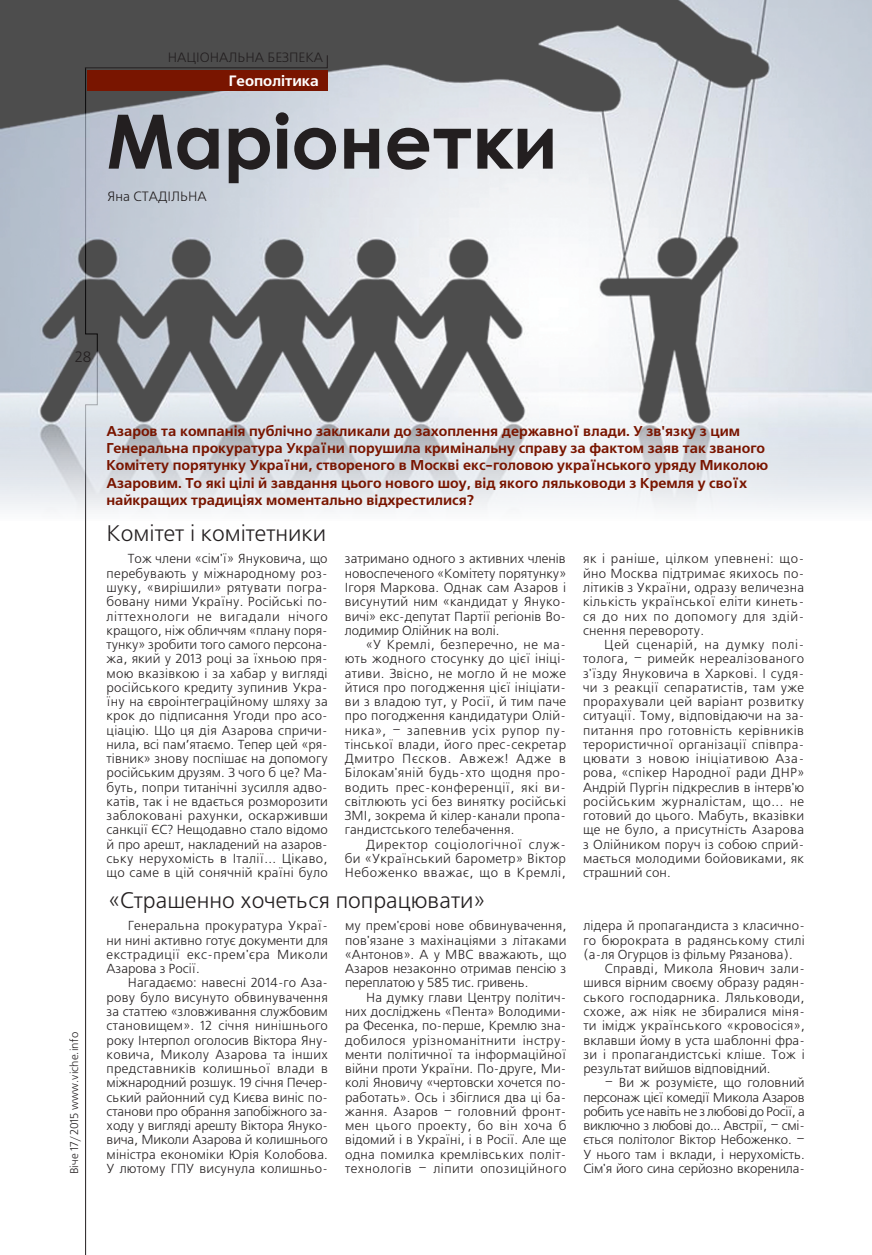
<style>
.page{position:relative;width:872px;height:1255px;background:#fff}
.page>*{position:absolute;margin:0;border:0;box-sizing:border-box;transform-origin:0 0}
.t1{font:700 75px "Century Gothic";color:#231f20}
.t2{font:22.5px "Free Set C";color:#231f20}
.rubrica_left{font:700 15px "Free Set C";color:#fff}
.foto{font:15px "Free Set C";color:#231f20}
.vrez{font:700 14.25px/17.1px "Free Set C";color:#791500}
.rubrica_right{font:13.5px "Free Set C";color:#231f20}
.author{font:13.5px "Free Set C";color:#231f20}
.text_freeset{font:13.05px/14.2px "Free Set C";letter-spacing:.01em;color:#231f20;text-align:justify}
.t3{font:11.25px "Free Set C";color:#231f20}
</style>
<div class="page">
<img style="left:0;top:0;width:872px;height:512px">
<svg style="left:84px;top:55px;width:244px;height:1199px"></svg>
<div style="left:87px;top:70px;width:240px;height:20px;background:#791500"></div>
<p class="rubrica_right" style="left:168px;top:50px;width:157px">НАЦІОНАЛЬНА БЕЗПЕКА</p>
<p class="rubrica_left" style="left:229px;top:72px;width:92px">Геополітика</p>
<p class="t1" style="left:107px;top:84px;width:452px">Маріонетки</p>
<p class="author" style="left:107px;top:189px;width:101px">Яна СТАДІЛЬНА</p>
<p class="foto" style="left:75px;top:349px;width:19px">28</p>
<p class="t3" style="left:68px;top:1174px;width:144px;rotate:-90deg">Віче 17/2015 www.viche.info</p>
<p class="vrez" style="left:106px;top:423px;width:663px">Азаров та компанія публічно закликали до захоплення державної влади. У зв'язку з цим Генеральна прокуратура України порушила кримінальну справу за фактом заяв так званого Комітету порятунку України, створеного в Москві екс-головою українського уряду Миколою Азаровим. То які цілі й завдання цього нового шоу, від якого ляльководи з Кремля у своїх найкращих традиціях моментально відхрестилися?</p>
<p class="t2" style="left:107px;top:521px;width:221px">Комітет і комітетники</p>
<p class="text_freeset" style="left:107px;top:552px;width:223px;text-indent:21px">Тож члени «сім'ї» Януковича, що перебувають у міжнародному роз&shy;шуку, «вирішили» рятувати погра&shy;бовану ними Україну. Російські по&shy;літтехнологи не вигадали нічого кращого, ніж обличчям «плану поря&shy;тунку» зробити того самого персона&shy;жа, який у 2013 році за їхньою пря&shy;мою вказівкою і за хабар у вигляді російського кредиту зупинив Укра&shy;їну на євроінтеграційному шляху за крок до підписання Угоди про асо&shy;ціацію. Що ця дія Азарова спричи&shy;нила, всі пам’ятаємо. Тепер цей «ря&shy;тівник» знову поспішає на допомогу російським друзям. З чого б це? Ма&shy;буть, попри титанічні зусилля адво&shy;катів, так і не вдається розморозити заблоковані рахунки, оскарживши санкції ЄС? Нещодавно стало відомо й про арешт, накладений на азаров&shy;ську нерухомість в Італії... Цікаво, що саме в цій сонячній країні було</p>
<p class="text_freeset" style="left:345px;top:552px;width:223px">затримано одного з активних членів новоспеченого «Комітету порятунку» Ігоря Маркова. Однак сам Азаров і висунутий ним «кандидат у Януко&shy;вичі» екс-депутат Партії регіонів Во&shy;лодимир Олійник на волі.</p>
<p class="text_freeset" style="left:583px;top:552px;width:223px">як і раніше, цілком упевнені: що&shy;йно Москва підтримає якихось по&shy;літиків з України, одразу величезна кількість української еліти кинеть&shy;ся до них по допомогу для здій&shy;снення перевороту.</p>
<p class="text_freeset" style="left:583px;top:638px;width:223px;text-indent:21px">Цей сценарій, на думку полі&shy;толога, – римейк нереалізованого з'їзду Януковича в Харкові. І судя&shy;чи з реакції сепаратистів, там уже прорахували цей варіант розвитку ситуації. Тому, відповідаючи на за&shy;питання про готовність керівників терористичної організації співпра&shy;цювати з новою ініціативою Аза&shy;рова, «спікер Народної ради ДНР» Андрій Пургін підкреслив в інтерв'ю російським журналістам, що... не готовий до цього. Мабуть, вказівки ще не було, а присутність Азарова з Олійником поруч із собою сприй&shy;мається молодими бойовиками, як страшний сон.</p>
<p class="text_freeset" style="left:345px;top:638px;width:223px;text-indent:21px">«У Кремлі, безперечно, не ма&shy;ють жодного стосунку до цієї ініці&shy;ативи. Звісно, не могло й не може йтися про погодження цієї ініціати&shy;ви з владою тут, у Росії, й тим паче про погодження кандидатури Олій&shy;ника», – запевнив усіх рупор пу&shy;тінської влади, його прес-секретар Дмитро Пєсков. Авжеж! Адже в Білокам'яній будь-хто щодня про&shy;водить прес-конференції, які ви&shy;світлюють усі без винятку російські ЗМІ, зокрема й кілер-канали пропа&shy;гандистського телебачення.</p>
<p class="text_freeset" style="left:345px;top:837px;width:223px;text-indent:21px">Директор соціологічної служ&shy;би «Український барометр» Віктор Небоженко вважає, що в Кремлі,</p>
<p class="t2" style="left:109px;top:888px;width:378px">«Страшенно хочеться попрацювати»</p>
<p class="text_freeset" style="left:107px;top:919px;width:223px;text-indent:21px">Генеральна прокуратура Украї&shy;ни нині активно готує документи для екстрадиції екс-прем'єра Миколи Азарова з Росії.</p>
<p class="text_freeset" style="left:107px;top:976px;width:223px;text-indent:21px">Нагадаємо: навесні 2014-го Аза&shy;рову було висунуто обвинувачення за статтею «зловживання службовим становищем». 12 січня нинішнього року Інтерпол оголосив Віктора Яну&shy;ковича, Миколу Азарова та інших представників колишньої влади в міжнародний розшук. 19 січня Печер&shy;ський районний суд Києва виніс по&shy;станови про обрання запобіжного за&shy;ходу у вигляді арешту Віктора Януко&shy;вича, Миколи Азарова й колишнього міністра економіки Юрія Колобова.<br>У лютому ГПУ висунула колишньо-</p>
<p class="text_freeset" style="left:345px;top:919px;width:223px">му прем'єрові нове обвинувачення, пов'язане з махінаціями з літаками «Антонов». А у МВС вважають, що Азаров незаконно отримав пенсію з переплатою у 585 тис. гривень.</p>
<p class="text_freeset" style="left:345px;top:990px;width:223px;text-indent:21px">На думку глави Центру політич&shy;них досліджень «Пента» Володими&shy;ра Фесенка, по-перше, Кремлю зна&shy;добилося урізноманітнити інстру&shy;менти політичної та інформаційної війни проти України. По-друге, Ми&shy;колі Яновичу «чертовски хочется по&shy;работать». Ось і збіглися два ці ба&shy;жання. Азаров – головний фронт&shy;мен цього проекту, бо він хоча б відомий і в Україні, і в Росії. Але ще одна помилка кремлівських політ&shy;технологів – ліпити опозиційного</p>
<p class="text_freeset" style="left:583px;top:919px;width:223px">лідера й пропагандиста з класично&shy;го бюрократа в радянському стилі (а-ля Огурцов із фільму Рязанова).</p>
<p class="text_freeset" style="left:583px;top:962px;width:223px;text-indent:21px">Справді, Микола Янович зали&shy;шився вірним своєму образу радян&shy;ського господарника. Ляльководи, схоже, аж ніяк не збиралися міня&shy;ти імідж українського «кровосіся», вклавши йому в уста шаблонні фра&shy;зи і пропагандистські кліше. Тож і результат вийшов відповідний.</p>
<p class="text_freeset" style="left:583px;top:1076px;width:223px;text-indent:21px">– Ви ж розумієте, що головний персонаж цієї комедії Микола Азаров робить усе навіть не з любові до Росії, а виключно з любові до... Австрії, – смі&shy;ється політолог Віктор Небоженко. – У нього там і вклади, і нерухомість.<br>Сім'я його сина серйозно вкоренила-</p>
</div>
